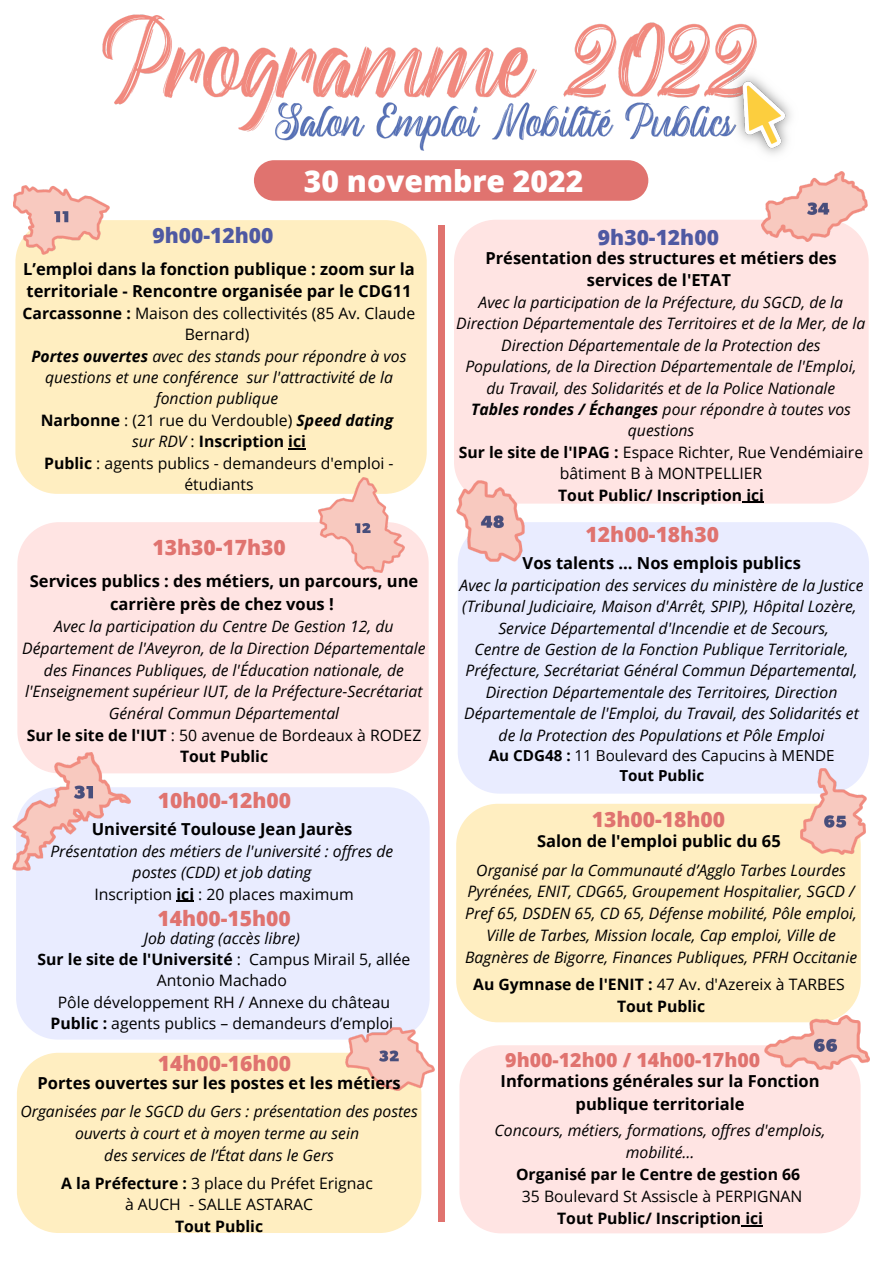
<style>
.page{position:relative;width:894px;height:1264px;background:#fff}
.page>*{position:absolute;margin:0;border:0;box-sizing:border-box;transform-origin:0 0}
.t1{font:800 30px "Open Sans";color:#fff}
.t2{font:800 21px "Open Sans";color:#e0736f}
.t3{font:800 21px "Open Sans";color:#4f59a2}
.t4{font:800 19.5px "Open Sans";color:#e0736f}
.t5{font:700 16.5px/22.5px "Open Sans";color:#000;text-align:center}
.t6{font:italic 15.75px/21.5px "Open Sans";color:#000;text-align:center}
.t7{font:15.75px/21.5px "Open Sans";color:#000;text-align:center}
.t8{font:700 15.75px/21.8px "Open Sans";color:#000;text-align:center}
.t9{font:15.15px/20.2px "Open Sans";color:#000;text-align:center}
.t10{font:15px "Open Sans";color:#000}
.s1{font-weight:700}
.s2{font-weight:700;font-style:italic}
.s3{font-style:italic}
.s4{font-weight:700;font-style:normal}
.s5{font-style:normal}
.s6{font-weight:400}
</style>
<div class="page">
<div style="left:254px;top:165px;width:394px;height:36px;background:#e0736f"></div>
<div style="left:15px;top:220px;width:411px;height:274px;background:#ffeec1"></div>
<div style="left:454px;top:220px;width:414px;height:283px;background:#ffe4e3"></div>
<div style="left:459px;top:1045px;width:401px;height:188px;background:#ffe4e3"></div>
<div style="left:437px;top:225px;width:7px;height:996px;background:#e0736f"></div>
<img style="left:102px;top:14px;width:689px;height:151px">
<img style="left:14px;top:186px;width:95px;height:69px">
<div style="left:17px;top:522px;width:411px;height:251px;background:#ffe4e3"></div>
<img style="left:319px;top:478px;width:85px;height:94px">
<img style="left:761px;top:171px;width:106px;height:70px">
<div style="left:458px;top:522px;width:410px;height:271px;background:#e9ecff"></div>
<div style="left:456px;top:803px;width:404px;height:219px;background:#ffeec1"></div>
<img style="left:799px;top:769px;width:67px;height:85px">
<div style="left:16px;top:787px;width:413px;height:252px;background:#e9ecff"></div>
<svg style="left:176px;top:900px;width:18px;height:1px"></svg>
<img style="left:13px;top:752px;width:117px;height:118px">
<img style="left:764px;top:1015px;width:104px;height:54px">
<img style="left:456px;top:481px;width:69px;height:81px">
<div style="left:17px;top:1052px;width:404px;height:180px;background:#ffeec1"></div>
<img style="left:345px;top:1027px;width:89px;height:63px">
<svg style="left:288px;top:448px;width:18px;height:1px"></svg>
<svg style="left:742px;top:501px;width:21px;height:2px"></svg>
<svg style="left:741px;top:1225px;width:21px;height:1px"></svg>
<h1 class="t1" style="left:304px;top:160px;width:281px">30 novembre 2022</h1>
<h2 class="t3" style="left:152px;top:220px;width:122px">9h00-12h00</h2>
<p class="t5" style="left:23px;top:257px;width:393px;text-align:left">L’emploi dans la fonction publique : zoom sur la territoriale - Rencontre organisée par le CDG11</p>
<p class="t7" style="left:22px;top:302px;width:394px"><span class="s1">Carcassonne :</span> Maison des collectivités (85 Av. Claude Bernard)<br><span class="s2">Portes ouvertes</span> <span class="s3">avec des stands pour répondre à vos questions et une conférence sur l'attractivité de la fonction publique<br></span><span class="s1">Narbonne</span> : (21 rue du Verdouble) <span class="s2">Speed dating<br></span><span class="s3">sur RDV</span> : <span class="s1">Inscription ici<br>Public</span> : agents publics - demandeurs d'emploi - étudiants</p>
<h2 class="t2" style="left:152px;top:532px;width:135px">13h30-17h30</h2>
<p class="t5" style="left:30px;top:569px;width:390px;line-height:23px">Services publics : des métiers, un parcours, une carrière près de chez vous !</p>
<p class="t6" style="left:22px;top:615px;width:404px">Avec la participation du Centre De Gestion 12, du Département de l'Aveyron, de la Direction Départementale des Finances Publiques, de l'Éducation nationale, de l'Enseignement supérieur IUT, de la Préfecture-Secrétariat Général Commun Départemental<br><span class="s4">Sur le site de l'IUT</span> <span class="s5">: 50 avenue de Bordeaux à RODEZ </span><span class="s4">Tout Public</span></p>
<h2 class="t2" style="left:158px;top:785px;width:135px">10h00-12h00</h2>
<p class="t5" style="left:92px;top:817px;width:262px">Université Toulouse Jean Jaurès</p>
<p class="t6" style="left:50px;top:840px;width:344px">Présentation des métiers de l'université : offres de postes (CDD) et job dating<br><span class="s5">Inscription</span> <span class="s4">ici</span> <span class="s5">: 20 places maximum</span></p>
<p class="t7" style="left:38px;top:926px;width:374px"><span class="s3">Job dating (accès libre)<br></span><span class="s1">Sur le site de l'Université</span> : Campus Mirail 5, allée Antonio Machado<br>Pôle développement RH / Annexe du château <span class="s1">Public :</span> agents publics – demandeurs d’emploi</p>
<h2 class="t2" style="left:157px;top:903px;width:135px">14h00-15h00</h2>
<h2 class="t2" style="left:158px;top:1048px;width:135px">14h00-16h00</h2>
<p class="t5" style="left:37px;top:1071px;width:365px">Portes ouvertes sur les postes et les métiers</p>
<p class="t6" style="left:20px;top:1100px;width:398px">Organisées par le SGCD du Gers : présentation des postes ouverts à court et à moyen terme au sein<br>des services de l’État dans le Gers</p>
<p class="t7" style="left:61px;top:1171px;width:313px"><span class="s1">A la Préfecture :</span> 3 place du Préfet Erignac à AUCH - SALLE ASTARAC</p>
<p class="t8" style="left:175px;top:1215px;width:90px">Tout Public</p>
<p class="t10" style="left:67px;top:1074px;width:312px">Portes Ouvertes sur les postes et les métiers</p>
<h2 class="t3" style="left:597px;top:223px;width:122px">9h30-12h00</h2>
<p class="t5" style="left:485px;top:246px;width:353px">Présentation des structures et métiers des services de l'ETAT</p>
<p class="t6" style="left:456px;top:291px;width:410px">Avec la participation de la Préfecture, du SGCD, de la Direction Départementale des Territoires et de la Mer, de la Direction Départementale de la Protection des Populations, de la Direction Départementale de l'Emploi, du Travail, des Solidarités et de la Police Nationale<br><span class="s1">Tables rondes / Échanges</span> pour répondre à toutes vos questions<br><span class="s4">Sur le site de l'IPAG :</span> <span class="s5">Espace Richter, Rue Vendémiaire bâtiment B à MONTPELLIER</span></p>
<p class="t8" style="left:558px;top:483px;width:207px">Tout Public/ Inscription ici</p>
<h2 class="t2" style="left:585px;top:519px;width:135px">12h00-18h30</h2>
<p class="t5" style="left:522px;top:551px;width:280px">Vos talents … Nos emplois publics</p>
<p class="t6" style="left:459px;top:574px;width:405px">Avec la participation des services du ministère de la Justice (Tribunal Judiciaire, Maison d'Arrêt, SPIP), Hôpital Lozère, Service Départemental d'Incendie et de Secours,<br>Centre de Gestion de la Fonction Publique Territoriale, Préfecture, Secrétariat Général Commun Départemental, Direction Départementale des Territoires, Direction Départementale de l'Emploi, du Travail, des Solidarités et de la Protection des Populations et Pôle Emploi</p>
<p class="t9" style="left:488px;top:744px;width:347px"><span class="s1">Au CDG48 :</span> 11 Boulevard des Capucins à MENDE<br><span class="s1">Tout Public</span></p>
<h2 class="t2" style="left:591px;top:804px;width:135px">13h00-18h00</h2>
<p class="t5" style="left:537px;top:829px;width:245px">Salon de l'emploi public du 65</p>
<p class="t6" style="left:465px;top:858px;width:393px">Organisé par la Communauté d’Agglo Tarbes Lourdes Pyrénées, ENIT, CDG65, Groupement Hospitalier, SGCD / Pref 65, DSDEN 65, CD 65, Défense mobilité, Pôle emploi, Ville de Tarbes, Mission locale, Cap emploi, Ville de Bagnères de Bigorre, Finances Publiques, PFRH Occitanie</p>
<p class="t8" style="left:473px;top:973px;width:373px">Au Gymnase de l'ENIT : <span class="s6">47 Av. d'Azereix à TARBES<br></span>Tout Public</p>
<p class="t4" style="left:505px;top:1046px;width:256px">9h00-12h00 / 14h00-17h00</p>
<p class="t5" style="left:500px;top:1068px;width:320px;line-height:23.1px">Informations générales sur la Fonction publique territoriale</p>
<p class="t6" style="left:494px;top:1118px;width:332px;line-height:22px">Concours, métiers, formations, offres d'emplois, mobilité...</p>
<p class="t8" style="left:516px;top:1163px;width:285px">Organisé par le Centre de gestion 66</p>
<p class="t7" style="left:521px;top:1185px;width:282px">35 Boulevard St Assiscle à PERPIGNAN</p>
<p class="t8" style="left:557px;top:1207px;width:207px">Tout Public/ Inscription ici</p>
</div>
